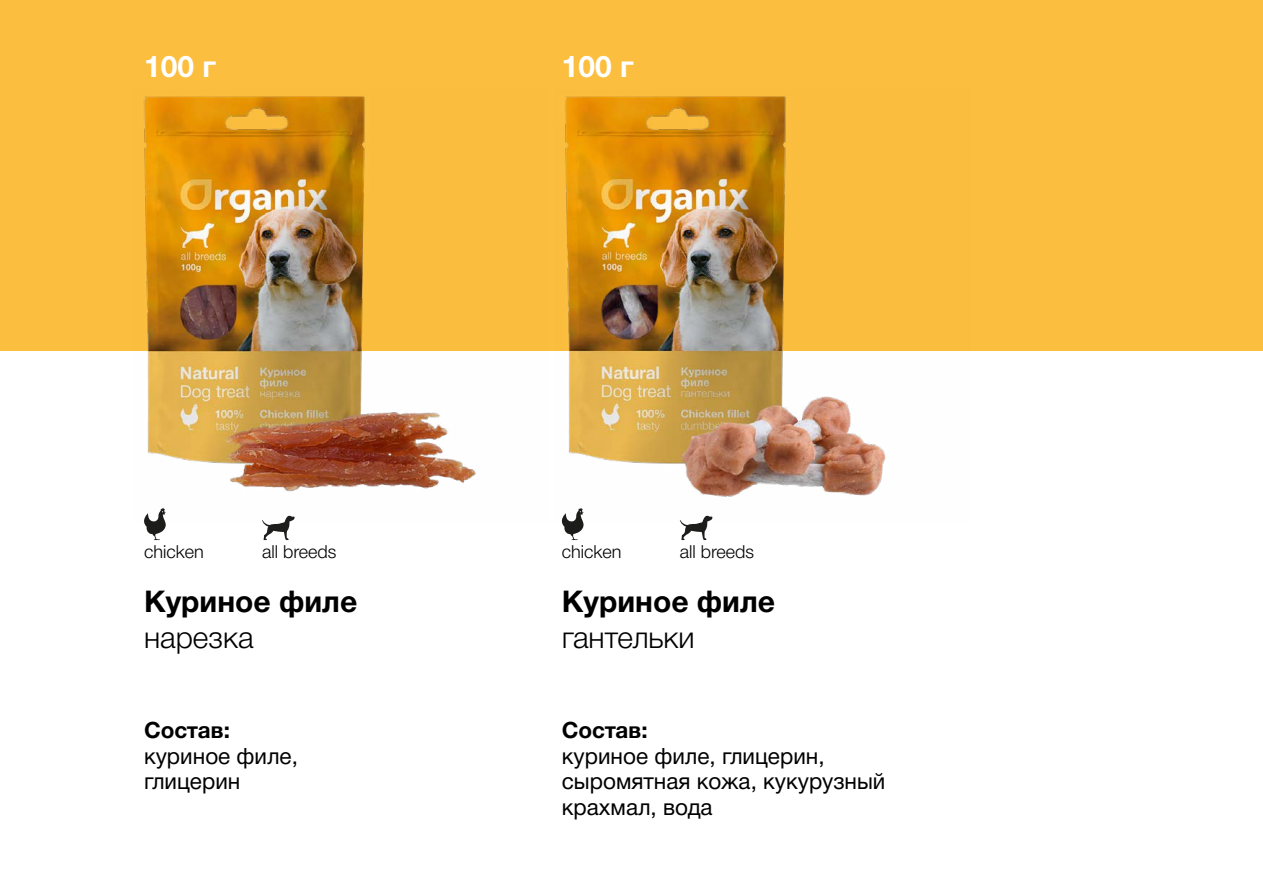
<style>
.page{position:relative;width:1263px;height:893px;background:#fff}
.page>*{position:absolute;margin:0;border:0;box-sizing:border-box;transform-origin:0 0}
.t1{font:700 30px "Helvetica Neue Cyr";color:#000}
.t2{font:300 30px "Helvetica Neue Cyr";color:#000}
.t3{font:700 30px "Helvetica Neue Cyr";color:#fff}
.t4{font:22.5px/25.5px "Helvetica Neue Cyr";color:#000}
.t5{font:700 22.5px "Helvetica Neue Cyr";color:#000}
.t6{font:300 18px "Helvetica Neue Cyr";color:#000}
</style>
<div class="page">
<div style="left:0;top:0;width:1263px;height:351px;background:#fbbe3f"></div>
<img style="left:144px;top:96px;width:332px;height:420px">
<img style="left:565px;top:96px;width:321px;height:425px">
<svg style="left:262px;top:516px;width:33px;height:24px"></svg>
<svg style="left:680px;top:516px;width:32px;height:24px"></svg>
<svg style="left:144px;top:508px;width:22px;height:32px"></svg>
<svg style="left:561px;top:508px;width:23px;height:32px"></svg>
<h1 class="t3" style="left:144px;top:50px;width:73px">100 г</h1>
<h1 class="t3" style="left:562px;top:50px;width:73px">100 г</h1>
<p class="t6" style="left:144px;top:542px;width:61px">chicken</p>
<p class="t6" style="left:262px;top:542px;width:76px">all breeds</p>
<p class="t6" style="left:562px;top:542px;width:61px">chicken</p>
<p class="t6" style="left:680px;top:542px;width:76px">all breeds</p>
<h1 class="t1" style="left:144px;top:585px;width:215px">Куриное филе</h1>
<h1 class="t2" style="left:144px;top:621px;width:111px">нарезка</h1>
<p class="t5" style="left:144px;top:718px;width:87px">Состав:</p>
<p class="t4" style="left:144px;top:743px;width:155px">куриное филе, глицерин</p>
<h1 class="t1" style="left:562px;top:585px;width:215px">Куриное филе</h1>
<h1 class="t2" style="left:562px;top:621px;width:134px">гантельки</h1>
<p class="t5" style="left:562px;top:718px;width:87px">Состав:</p>
<p class="t4" style="left:562px;top:743px;width:325px">куриное филе, глицерин, сыромятная кожа, кукурузный крахмал, вода</p>
</div>
